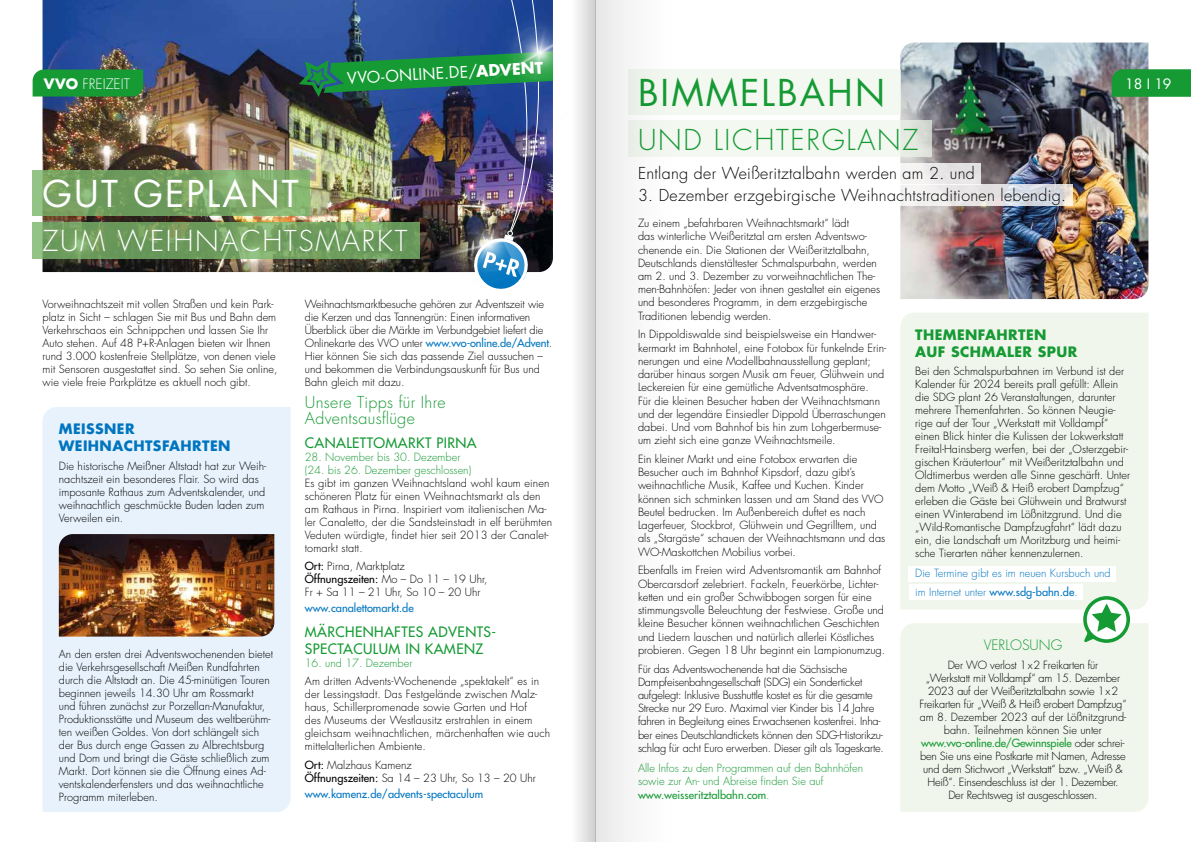
<style>
.page{position:relative;width:1191px;height:842px;background:#fff}
.page>*{position:absolute;margin:0;border:0;box-sizing:border-box;transform-origin:0 0}
.t1{font:36px "Futura Std";letter-spacing:.06em;color:#fff}
.t2{font:36px "Futura Std";letter-spacing:.06em;color:#159a34}
.t3{font:300 28px "Futura Std";letter-spacing:.06em;color:#fff}
.t4{font:300 28px "Futura Std";letter-spacing:.06em;color:#159a34}
.t5{font:300 16px "Futura Std";letter-spacing:.02em;color:#000}
.t6{font:300 16px/16px "Futura Std";letter-spacing:.02em;color:#159a34}
.t7{font:15.6px "Futura Std";color:#fff}
.t8{font:500 14px/17px "Futura Std";letter-spacing:.03em;color:#159a34}
.t9{font:700 14px/17px "Futura Std";letter-spacing:.03em;color:#159a34}
.t10{font:700 14px/17px "Futura Std";letter-spacing:.03em;color:#0075bf}
.t11{font:300 14px "Futura Std";color:#fff}
.t12{font:300 14px "Futura Std";color:#159a34}
.t13{font:14px "Futura Std";color:#fff}
.t14{font:300 11px/13px "Futura Std";color:#000}
.t15{font:300 11px/13px "Futura Std";letter-spacing:-.02em;color:#000}
.t16{font:300 11px/13.2px "Futura Std";color:#159a34}
.t17{font:300 11px/18.7px "Futura Std";color:#0075bf}
.t18{font:500 11px "Futura Std";color:#0075bf}
.s1{font-weight:700}
.s2{font-weight:500;color:#0075bf}
.s3{font-weight:500}
.s4{font-weight:500;color:#159a34}
</style>
<div class="page">
<img style="left:43px;top:0;width:256px;height:272px">
<img style="left:900px;top:43px;width:248px;height:256px">
<svg style="left:33px;top:222px;width:266px;height:37px;background:#73a061"></svg>
<div style="left:628px;top:121px;width:303px;height:36px;background:#eef5eb"></div>
<svg style="left:33px;top:171px;width:266px;height:45px;background:#7aa565"></svg>
<div style="left:628px;top:70px;width:272px;height:45px;background:#eef5eb"></div>
<div style="left:43px;top:407px;width:248px;height:405px;background:#e7f2fc"></div>
<img style="left:59px;top:534px;width:215px;height:103px">
<div style="left:900px;top:313px;width:248px;height:297px;background:#f1f6ec"></div>
<div style="left:909px;top:566px;width:206px;height:15px;background:#fff"></div>
<div style="left:909px;top:584px;width:173px;height:16px;background:#fff"></div>
<svg style="left:900px;top:163px;width:80px;height:21px;fill:#e9e7e7"></svg>
<svg style="left:900px;top:184px;width:172px;height:22px"></svg>
<img style="left:299px;top:0;width:254px;height:289px">
<img style="left:381px;top:0;width:172px;height:181px">
<div style="left:900px;top:623px;width:248px;height:189px;background:#f1f6ec"></div>
<svg style="left:1083px;top:596px;width:47px;height:47px"></svg>
<div style="left:1111px;top:70px;width:80px;height:27px;background:#159a34"></div>
<div style="left:33px;top:70px;width:110px;height:27px;background:#159a34"></div>
<div style="left:595px;top:0;width:131px;height:842px;background:linear-gradient(to right,#ededed,#fff)"></div>
<svg style="left:577px;top:0;width:18px;height:842px"></svg>
<h3 class="t7" style="left:346px;top:68px;width:198px;rotate:-3deg">VVO-ONLINE.DE/<span class="s1">ADVENT</span></h3>
<h1 class="t2" style="left:638px;top:70px;width:249px">BIMMELBAHN</h1>
<p class="t11" style="left:44px;top:75px;width:88px"><span class="s1">VVO</span> FREIZEIT</p>
<p class="t13" style="left:1133px;top:75px;width:10px">9</p>
<p class="t13" style="left:1125px;top:75px;width:48px">18 I 19</p>
<h1 class="t1" style="left:43px;top:171px;width:258px">GUT GEPLANT</h1>
<h2 class="t3" style="left:43px;top:223px;width:366px">ZUM WEIHNACHTSMARKT</h2>
<p class="t14" style="left:43px;top:298px;width:236px">Vorweihnachtszeit mit vollen Straßen und kein Park&shy;platz in Sicht – schlagen Sie mit Bus und Bahn dem Verkehrschaos ein Schnippchen und lassen Sie Ihr Auto stehen. Auf 48 P+R-Anlagen bieten wir Ihnen rund 3.000 kostenfreie Stellplätze, von denen viele mit Sensoren ausgestattet sind. So sehen Sie online, wie viele freie Parkplätze es aktuell noch gibt.</p>
<p class="t14" style="left:305px;top:298px;width:249px">Weihnachtsmarktbesuche gehören zur Adventszeit wie die Kerzen und das Tannengrün: Einen informativen Überblick über die Märkte im Verbundgebiet liefert die Onlinekarte des VVO unter <span class="s2">www.vvo-online.de/Advent</span>.<br>Hier können Sie sich das passende Ziel aussuchen – und bekommen die Verbindungsauskunft für Bus und Bahn gleich mit dazu.</p>
<h3 class="t6" style="left:305px;top:394px;width:142px">Unsere Tipps für Ihre<br>Adventsausflüge</h3>
<p class="t8" style="left:305px;top:434px;width:173px">CANALETTOMARKT PIRNA</p>
<p class="t16" style="left:305px;top:450px;width:168px">28. November bis 30. Dezember (24. bis 26. Dezember geschlossen)</p>
<p class="t14" style="left:305px;top:476px;width:249px">Es gibt im ganzen Weihnachtsland wohl kaum einen schöneren Platz für einen Weihnachtsmarkt als den am Rathaus in Pirna. Inspiriert vom italienischen Ma&shy;ler Canaletto, der die Sandsteinstadt in elf berühmten Veduten würdigte, findet hier seit 2013 der Canalet&shy;tomarkt statt.</p>
<p class="t14" style="left:305px;top:560px;width:184px"><span class="s3">Ort:</span> Pirna, Marktplatz<br><span class="s3">Öffnungszeiten:</span> Mo – Do 11 – 19 Uhr,<br>Fr + Sa 11 – 21 Uhr, So 10 – 20 Uhr</p>
<p class="t18" style="left:305px;top:601px;width:110px">www.canalettomarkt.de</p>
<p class="t8" style="left:305px;top:623px;width:193px">MÄRCHENHAFTES ADVENTS-<br>SPECTACULUM IN KAMENZ</p>
<p class="t16" style="left:305px;top:656px;width:109px">16. und 17. Dezember</p>
<p class="t14" style="left:305px;top:675px;width:247px">Am dritten Advents-Wochenende „spektakelt“ es in der Lessingstadt. Das Festgelände zwischen Malz&shy;haus, Schillerpromenade sowie Garten und Hof<br>des Museums der Westlausitz erstrahlen in einem gleichsam weihnachtlichen, märchenhaften wie auch mittelalterlichen Ambiente.</p>
<p class="t14" style="left:305px;top:759px;width:232px"><span class="s3">Ort:</span> Malzhaus Kamenz<br><span class="s3">Öffnungszeiten:</span> Sa 14 – 23 Uhr, So 13 – 20 Uhr</p>
<p class="t18" style="left:305px;top:787px;width:180px">www.kamenz.de/advents-spectaculum</p>
<p class="t10" style="left:59px;top:420px;width:173px">MEISSNER<br>WEIHNACHTSFAHRTEN</p>
<p class="t14" style="left:59px;top:460px;width:209px">Die historische Meißner Altstadt hat zur Weih&shy;nachtszeit ein besonderes Flair. So wird das imposante Rathaus zum Adventskalender, und weihnachtlich geschmückte Buden laden zum Verweilen ein.</p>
<p class="t14" style="left:59px;top:648px;width:216px">An den ersten drei Adventswochenenden bietet die Verkehrsgesellschaft Meißen Rundfahrten durch die Altstadt an. Die 45-minütigen Touren beginnen jeweils 14.30 Uhr am Rossmarkt und führen zunächst zur Porzellan-Manufaktur, Produktionsstätte und Museum des weltberühm&shy;ten weißen Goldes. Von dort schlängelt sich der Bus durch enge Gassen zu Albrechtsburg und Dom und bringt die Gäste schließlich zum Markt. Dort können sie die Öffnung eines Ad&shy;ventskalenderfensters und das weihnachtliche Programm miterleben.</p>
<h2 class="t4" style="left:638px;top:122px;width:282px">UND LICHTERGLANZ</h2>
<h3 class="t5" style="left:638px;top:164px;width:338px">Entlang der Weißeritztalbahn werden am 2. und</h3>
<h3 class="t5" style="left:638px;top:185px;width:429px">3. Dezember erzgebirgische Weihnachtstraditionen lebendig.</h3>
<p class="t14" style="left:638px;top:217px;width:244px">Zu einem „befahrbaren Weihnachtsmarkt“ lädt<br>das winterliche Weißeritztal am ersten Adventswo&shy;chenende ein. Die Stationen der Weißeritztalbahn, Deutschlands dienstältester Schmalspurbahn, werden am 2. und 3. Dezember zu vorweihnachtlichen The&shy;men-Bahnhöfen: Jeder von ihnen gestaltet ein eigenes und besonderes Programm, in dem erzgebirgische Traditionen lebendig werden.</p>
<p class="t14" style="left:638px;top:328px;width:250px">In Dippoldiswalde sind beispielsweise ein Handwer&shy;kermarkt im Bahnhotel, eine Fotobox für funkelnde Erin&shy;nerungen und eine Modellbahnausstellung geplant; darüber hinaus sorgen Musik am Feuer, Glühwein und Leckereien für eine gemütliche Adventsatmosphäre.<br>Für die kleinen Besucher haben der Weihnachtsmann und der legendäre Einsiedler Dippold Überraschungen dabei. Und vom Bahnhof bis hin zum Lohgerbermuse&shy;um zieht sich eine ganze Weihnachtsmeile.</p>
<p class="t14" style="left:638px;top:453px;width:249px">Ein kleiner Markt und eine Fotobox erwarten die Besucher auch im Bahnhof Kipsdorf, dazu gibt’s weihnachtliche Musik, Kaffee und Kuchen. Kinder können sich schminken lassen und am Stand des VVO Beutel bedrucken. Im Außenbereich duftet es nach Lagerfeuer, Stockbrot, Glühwein und Gegrilltem, und als „Stargäste“ schauen der Weihnachtsmann und das VVO-Maskottchen Mobilius vorbei.</p>
<p class="t14" style="left:638px;top:564px;width:249px">Ebenfalls im Freien wird Adventsromantik am Bahnhof Obercarsdorf zelebriert. Fackeln, Feuerkörbe, Lichter&shy;ketten und ein großer Schwibbogen sorgen für eine stimmungsvolle Beleuchtung der Festwiese. Große und kleine Besucher können weihnachtlichen Geschichten und Liedern lauschen und natürlich allerlei Köstliches probieren. Gegen 18 Uhr beginnt ein Lampionumzug.</p>
<p class="t15" style="left:638px;top:662px;width:247px">Für das Adventswochenende hat die Sächsische Dampfeisenbahngesellschaft (SDG) ein Sonderticket aufgelegt: Inklusive Busshuttle kostet es für die gesamte Strecke nur 29 Euro. Maximal vier Kinder bis 14 Jahre fahren in Begleitung eines Erwachsenen kostenfrei. Inha&shy;ber eines Deutschlandtickets können den SDG-Historikzu&shy;schlag für acht Euro erwerben. Dieser gilt als Tageskarte.</p>
<p class="t16" style="left:638px;top:762px;width:227px">Alle Infos zu den Programmen auf den Bahnhöfen sowie zur An- und Abreise finden Sie auf <span class="s3">www.weisseritztalbahn.com</span>.</p>
<p class="t9" style="left:915px;top:326px;width:163px">THEMENFAHRTEN<br>AUF SCHMALER SPUR</p>
<p class="t14" style="left:915px;top:365px;width:216px">Bei den Schmalspurbahnen im Verbund ist der Kalender für 2024 bereits prall gefüllt: Allein die SDG plant 26 Veranstaltungen, darunter mehrere Themenfahrten. So können Neugie&shy;rige auf der Tour „Werkstatt mit Volldampf“ einen Blick hinter die Kulissen der Lokwerkstatt Freital-Hainsberg werfen, bei der „Osterzgebir&shy;gischen Kräutertour“ mit Weißeritztalbahn und Oldtimerbus werden alle Sinne geschärft. Unter dem Motto „Weiß &amp; Heiß erobert Dampfzug“ erleben die Gäste bei Glühwein und Bratwurst einen Winterabend im Lößnitzgrund. Und die „Wild-Romantische Dampfzugfahrt“ lädt dazu ein, die Landschaft um Moritzburg und heimi&shy;sche Tierarten näher kennenzulernen.</p>
<p class="t17" style="left:915px;top:564px;width:197px">Die Termine gibt es im neuen Kursbuch und im Internet unter <span class="s3">www.sdg-bahn.de</span>.</p>
<p class="t12" style="left:983px;top:636px;width:80px">VERLOSUNG</p>
<p class="t15" style="left:919px;top:659px;width:209px;text-align:center">Der VVO verlost 1x2 Freikarten für<br>„Werkstatt mit Volldampf“ am 15. Dezember 2023 auf der Weißeritztalbahn sowie 1x2<br>Freikarten für „Weiß &amp; Heiß erobert Dampfzug“ am 8. Dezember 2023 auf der Lößnitzgrund&shy;bahn. Teilnehmen können Sie unter <span class="s4">www.vvo-online.de/Gewinnspiele</span> oder schrei&shy;ben Sie uns eine Postkarte mit Namen, Adresse und dem Stichwort „Werkstatt“ bzw. „Weiß &amp; Heiß“. Einsendeschluss ist der 1. Dezember.<br>Der Rechtsweg ist ausgeschlossen.</p>
</div>
